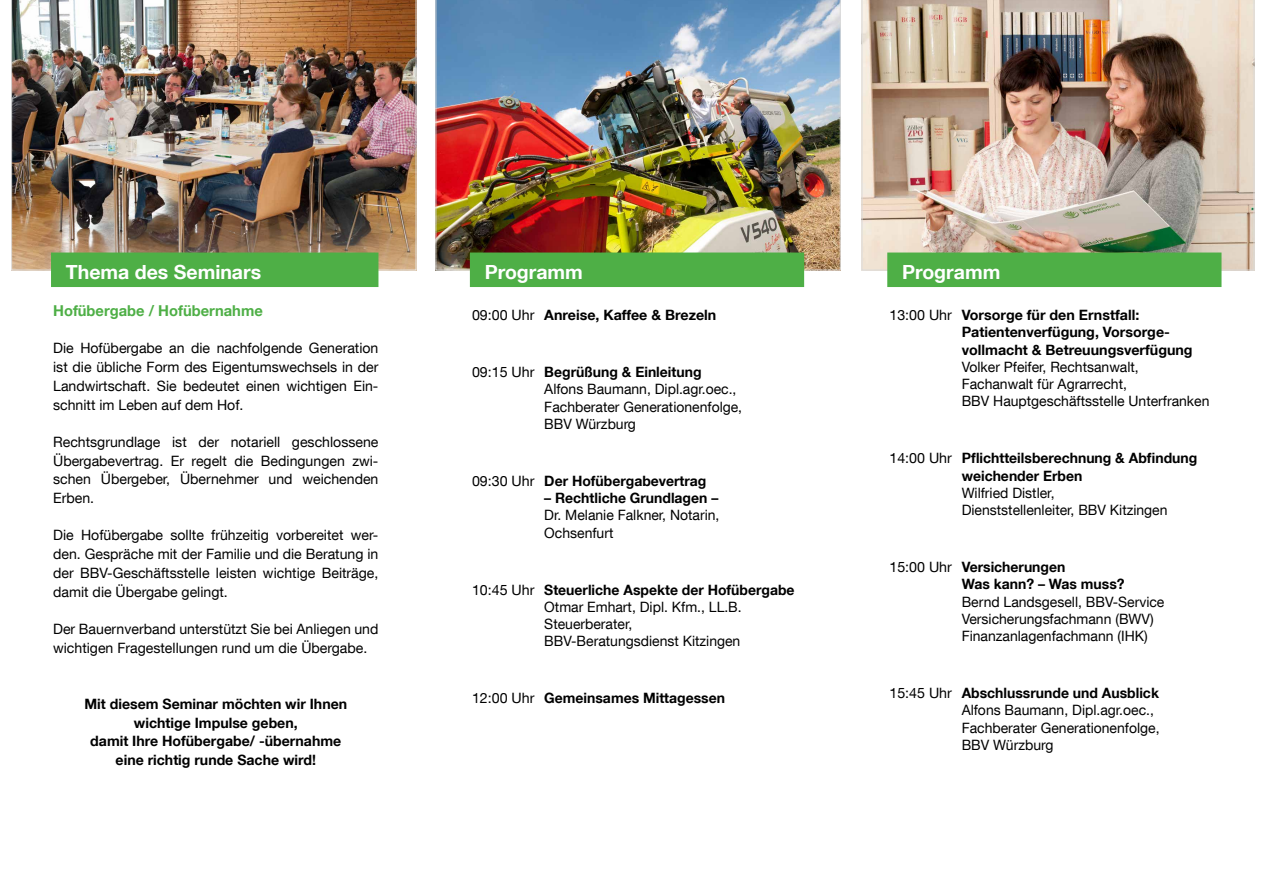
<style>
.page{position:relative;width:1263px;height:893px;background:#fff}
.page>*{position:absolute;margin:0;border:0;box-sizing:border-box;transform-origin:0 0}
.t1{font:700 19.5px "Helvetica Neue LT Com";color:#fff}
.t2{font:700 15px "Helvetica Neue LT Com";color:#4eaf46}
.t3{font:14.25px/17.2px "Helvetica Neue LT Com";color:#000}
.t4{font:700 14.25px/17.2px "Helvetica Neue LT Com";color:#000}
.s1{font-weight:400}
.s2{font-weight:700}
</style>
<div class="page">
<img style="left:11px;top:0;width:405px;height:270px">
<img style="left:435px;top:0;width:406px;height:270px">
<img style="left:861px;top:0;width:393px;height:270px">
<div style="left:51px;top:253px;width:327px;height:34px;background:#4eaf46"></div>
<div style="left:470px;top:253px;width:334px;height:34px;background:#4eaf46"></div>
<div style="left:887px;top:253px;width:334px;height:34px;background:#4eaf46"></div>
<h1 class="t1" style="left:66px;top:259px;width:197px">Thema des Seminars</h1>
<p class="t2" style="left:53px;top:301px;width:211px">Hofübergabe / Hofübernahme</p>
<p class="t3" style="left:53px;top:339px;width:327px;line-height:18.8px;text-align:justify">Die Hofübergabe an die nachfolgende Generation ist die übliche Form des Eigentumswechsels in der Landwirtschaft. Sie bedeutet einen wichtigen Ein&shy;schnitt im Leben auf dem Hof.</p>
<p class="t3" style="left:53px;top:432px;width:327px;line-height:18.8px;text-align:justify">Rechtsgrundlage ist der notariell geschlossene Übergabevertrag. Er regelt die Bedingungen zwi&shy;schen Übergeber, Übernehmer und weichenden Erben.</p>
<p class="t3" style="left:53px;top:526px;width:327px;line-height:18.8px;text-align:justify">Die Hofübergabe sollte frühzeitig vorbereitet wer&shy;den. Gespräche mit der Familie und die Beratung in der BBV-Geschäftsstelle leisten wichtige Beiträge, damit die Übergabe gelingt.</p>
<p class="t3" style="left:53px;top:619px;width:327px;line-height:18.8px">Der Bauernverband unterstützt Sie bei Anliegen und wichtigen Fragestellungen rund um die Übergabe.</p>
<p class="t4" style="left:84px;top:694px;width:264px;line-height:18.8px;text-align:center">Mit diesem Seminar möchten wir Ihnen wichtige Impulse geben,<br>damit Ihre Hofübergabe/ -übernahme eine richtig runde Sache wird!</p>
<h1 class="t1" style="left:485px;top:259px;width:100px">Programm</h1>
<p class="t4" style="left:472px;top:306px;width:246px"><span class="s1">09:00 Uhr</span> Anreise, Kaffee &amp; Brezeln</p>
<p class="t3" style="left:544px;top:363px;width:199px;text-indent:-72px">09:15 Uhr <span class="s2">Begrüßung &amp; Einleitung<br></span>Alfons Baumann, Dipl.agr.oec.,<br>Fachberater Generationenfolge,<br>BBV Würzburg</p>
<p class="t4" style="left:472px;top:472px;width:236px"><span class="s1">09:30 Uhr</span> Der Hofübergabevertrag</p>
<p class="t4" style="left:544px;top:489px;width:176px">– Rechtliche Grundlagen –</p>
<p class="t3" style="left:544px;top:506px;width:177px">Dr. Melanie Falkner, Notarin,<br>Ochsenfurt</p>
<p class="t3" style="left:544px;top:580px;width:252px;text-indent:-72px">10:45 Uhr <span class="s2">Steuerliche Aspekte der Hofübergabe<br></span>Otmar Emhart, Dipl. Kfm., LL.B.<br>Steuerberater,<br>BBV-Beratungsdienst Kitzingen</p>
<p class="t4" style="left:472px;top:689px;width:254px"><span class="s1">12:00 Uhr</span> Gemeinsames Mittagessen</p>
<h1 class="t1" style="left:902px;top:259px;width:100px">Programm</h1>
<p class="t4" style="left:962px;top:306px;width:232px;text-indent:-72px"><span class="s1">13:00 Uhr</span> Vorsorge für den Ernstfall:<br>Patientenverfügung, Vorsorge&shy;vollmacht &amp; Betreuungsverfügung</p>
<p class="t3" style="left:962px;top:358px;width:249px">Volker Pfeifer, Rechtsanwalt,<br>Fachanwalt für Agrarrecht,<br>BBV Hauptgeschäftsstelle Unterfranken</p>
<p class="t4" style="left:962px;top:449px;width:237px;text-indent:-72px"><span class="s1">14:00 Uhr</span> Pflichtteilsberechnung &amp; Abfindung weichender Erben</p>
<p class="t3" style="left:962px;top:484px;width:207px">Wilfried Distler,<br>Dienststellenleiter, BBV Kitzingen</p>
<p class="t4" style="left:962px;top:558px;width:164px;text-indent:-72px"><span class="s1">15:00 Uhr</span> Versicherungen<br>Was kann? – Was muss?</p>
<p class="t3" style="left:962px;top:593px;width:204px">Bernd Landsgesell, BBV-Service<br>Versicherungsfachmann (BWV)<br>Finanzanlagenfachmann (IHK)</p>
<p class="t3" style="left:962px;top:684px;width:199px;text-indent:-72px">15:45 Uhr <span class="s2">Abschlussrunde und Ausblick<br></span>Alfons Baumann, Dipl.agr.oec.,<br>Fachberater Generationenfolge,<br>BBV Würzburg</p>
</div>
